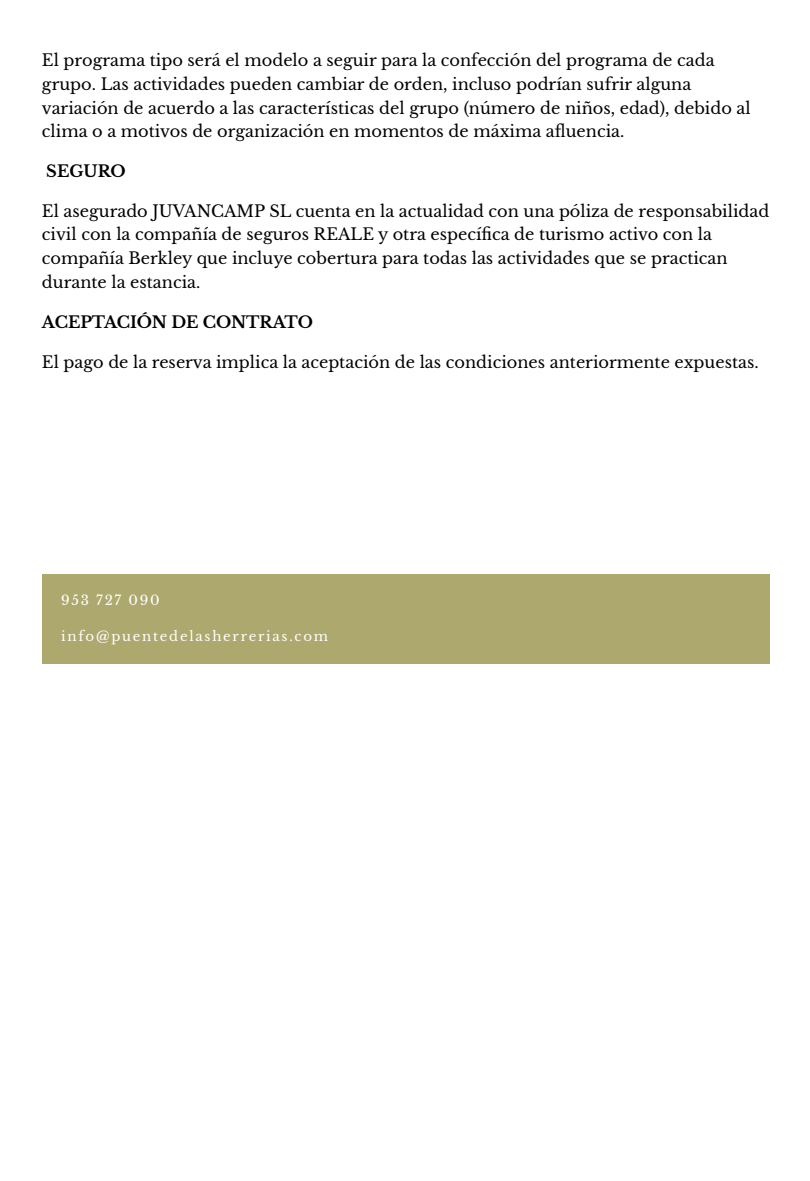
<style>
.page{position:relative;width:810px;height:1181px;background:#fff}
.page>*{position:absolute;margin:0;border:0;box-sizing:border-box;transform-origin:0 0}
.t1{font:16.2px/23.5px "Libre Baskerville";color:#000}
.t2{font:700 16.2px "Libre Baskerville";color:#000}
.t3{font:13.35px "Libre Baskerville";letter-spacing:.13em;color:#fff}
</style>
<div class="page">
<div style="left:42px;top:573px;width:727px;height:90px;background:#ada86e"></div>
<h3 class="t1" style="left:42px;top:49px;width:710px">El programa tipo será el modelo a seguir para la confección del programa de cada grupo. Las actividades pueden cambiar de orden, incluso podrían sufrir alguna variación de acuerdo a las características del grupo (número de niños, edad), debido al clima o a motivos de organización en momentos de máxima afluencia.</h3>
<h2 class="t2" style="left:46px;top:162px;width:81px">SEGURO</h2>
<h3 class="t1" style="left:42px;top:199px;width:729px">El asegurado JUVANCAMP SL cuenta en la actualidad con una póliza de responsabilidad civil con la compañía de seguros REALE y otra específica de turismo activo con la compañía Berkley que incluye cobertura para todas las actividades que se practican durante la estancia.</h3>
<h2 class="t2" style="left:42px;top:312px;width:273px">ACEPTACIÓN DE CONTRATO</h2>
<h3 class="t1" style="left:42px;top:350px;width:718px">El pago de la reserva implica la aceptación de las condiciones anteriormente expuestas.</h3>
<p class="t3" style="left:61px;top:592px;width:100px">953 727 090</p>
<p class="t3" style="left:61px;top:627px;width:269px">info@puentedelasherrerias.com</p>
</div>
